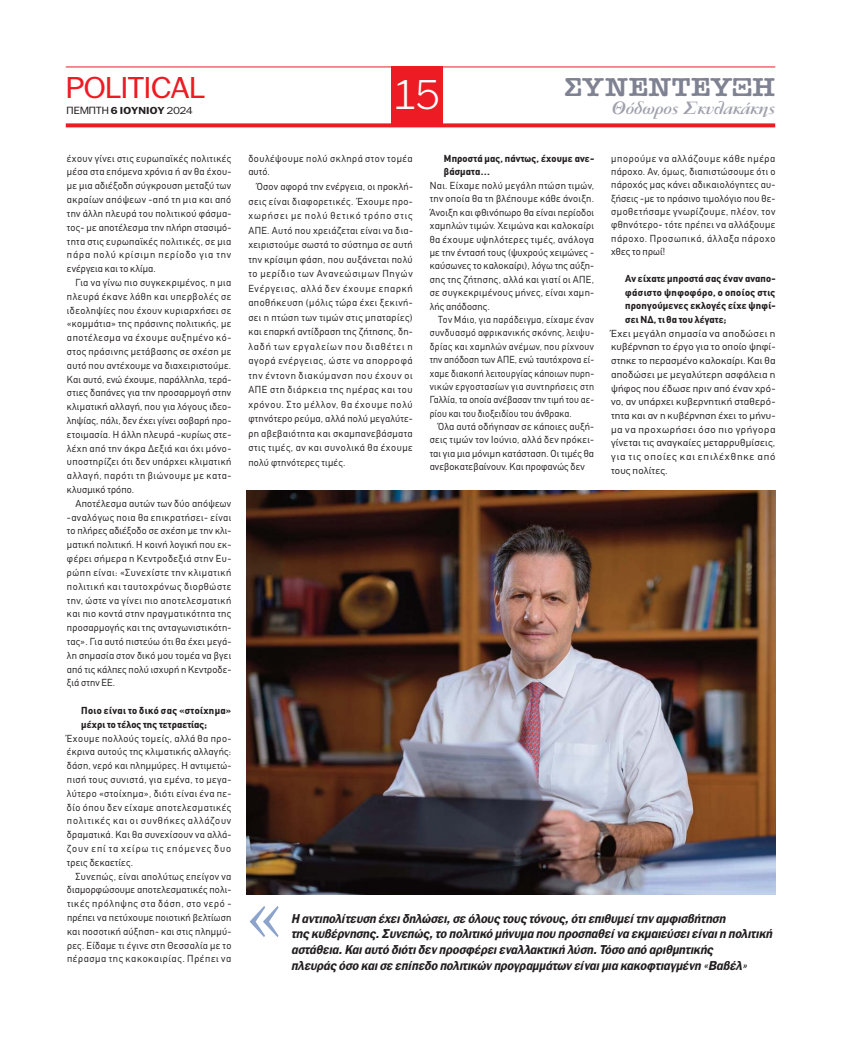
<style>
.page{position:relative;width:841px;height:1039px;background:#fff}
.page>*{position:absolute;margin:0;border:0;box-sizing:border-box;transform-origin:0 0}
.t1{font:78.9px "Katsoulidis";color:#8ca3cc;scale:.71 1}
.t2{font:300 40px "PF Franklin Gothic";color:#fff}
.t3{font:29px "PF Franklin Gothic";color:#ed1c24;scale:1.1 1}
.t4{font:26px "American Type ITC Hel Dm Bd";letter-spacing:.02em;color:#7f8292;scale:1.06 1}
.t5{font:italic 700 19.5px "PF Garamond Classic";color:#9fa0ac;scale:1.1 1}
.t6{font:italic 13px/15.6px "Ethnos Franklin Demi";color:#231f20;scale:.94 1}
.t7{font:10px/13.8px "CF Din";letter-spacing:.035em;color:#231f20;text-align:justify}
.t8{font:10px/13.7px "CF Din";letter-spacing:.035em;color:#231f20;text-align:justify;scale:1.06 1}
.t9{font:10px/13.4px "CF Din";letter-spacing:.035em;color:#231f20;text-align:justify;scale:.95 1}
.t10{font:700 10px/13.7px "CF Din";letter-spacing:.02em;color:#231f20}
.t11{font:10px/13.8px "CF Din";letter-spacing:.055em;color:#231f20}
.t12{font:700 9.7px "PF Franklin Gothic";letter-spacing:.01em;color:#231f20;scale:1.1 1}
.s1{font-weight:400;font-size:10px}
.s2{font-weight:400}
</style>
<div class="page">
<hr style="left:66px;top:66px;width:708px;height:1px;background:#ed1c24">
<svg style="left:66px;top:123px;width:708px;height:4px;background:#ee3239"></svg>
<div style="left:391px;top:66px;width:51px;height:61px;background:#ed1c24"></div>
<img style="left:247px;top:490px;width:527px;height:404px">
<h3 class="t3" style="left:67px;top:71px;width:127px">ΡOLITICAL</h3>
<h2 class="t2" style="left:393px;top:72px;width:48px">15</h2>
<p class="t12" style="left:67px;top:104px;width:116px"><span class="s1">ΠΕΜΠΤΗ</span> 6 IOYNIOY <span class="s2">2024</span></p>
<h3 class="t4" style="left:564px;top:73px;width:200px">ΣΥΝΕΝΤΕΥΞΗ</h3>
<h3 class="t5" style="left:611px;top:98px;width:150px">Θόδωρος Σκυλακάκης</h3>
<p class="t7" style="left:67px;top:152px;width:166px">έχουν γίνει στις ευρωπαϊκές πολιτικές μέσα στα επόμενα χρόνια ή αν θα έχου&shy;με μια αδιέξοδη σύγκρουση μεταξύ των ακραίων απόψεων -από τη μια και από την άλλη πλευρά του πολιτικού φάσμα&shy;τος- με αποτέλεσμα την πλήρη στασιμό&shy;τητα στις ευρωπαϊκές πολιτικές, σε μια πάρα πολύ κρίσιμη περίοδο για την ενέργεια και το κλίμα.</p>
<p class="t7" style="left:67px;top:277px;width:166px;text-indent:9px">Για να γίνω πιο συγκεκριμένος, η μια πλευρά έκανε λάθη και υπερβολές σε ιδεοληψίες που έχουν κυριαρχήσει σε «κομμάτια» της πράσινης πολιτικής, με αποτέλεσμα να έχουμε αυξημένο κό&shy;στος πράσινης μετάβασης σε σχέση με αυτό που αντέχουμε να διαχειριστούμε.<br>Και αυτό, ενώ έχουμε, παράλληλα, τερά&shy;στιες δαπάνες για την προσαρμογή στην κλιματική αλλαγή, που για λόγους ιδεο&shy;ληψίας, πάλι, δεν έχει γίνει σοβαρή προ&shy;ετοιμασία. Η άλλη πλευρά -κυρίως στε&shy;λέχη από την άκρα Δεξιά και όχι μόνο&shy;υποστηρίζει ότι δεν υπάρχει κλιματική αλλαγή, παρότι τη βιώνουμε με κατα&shy;κλυσμικό τρόπο.</p>
<p class="t7" style="left:67px;top:497px;width:166px;text-indent:9px">Αποτέλεσμα αυτών των δύο απόψεων -αναλόγως ποια θα επικρατήσει- είναι το πλήρες αδιέξοδο σε σχέση με την κλι&shy;ματική πολιτική. Η κοινή λογική που εκ&shy;φέρει σήμερα η Κεντροδεξιά στην Ευ&shy;ρώπη είναι: «Συνεχίστε την κλιματική πολιτική και ταυτοχρόνως διορθώστε την, ώστε να γίνει πιο αποτελεσματική και πιο κοντά στην πραγματικότητα της προσαρμογής και της ανταγωνιστικότη&shy;τας». Για αυτό πιστεύω ότι θα έχει μεγά&shy;λη σημασία στον δικό μου τομέα να βγει από τις κάλπες πολύ ισχυρή η Κεντροδε&shy;ξιά στην ΕΕ.</p>
<p class="t10" style="left:81px;top:704px;width:151px">Ποιο είναι το δικό σας «στοίχημα» μέχρι το τέλος της τετραετίας;</p>
<p class="t7" style="left:67px;top:732px;width:166px">Έχουμε πολλούς τομείς, αλλά θα προ&shy;έκρινα αυτούς της κλιματικής αλλαγής: δάση, νερό και πλημμύρες. Η αντιμετώ&shy;πισή τους συνιστά, για εμένα, το μεγα&shy;λύτερο «στοίχημα», διότι είναι ένα πε&shy;δίο όπου δεν είχαμε αποτελεσματικές πολιτικές και οι συνθήκες αλλάζουν δραματικά. Και θα συνεχίσουν να αλλά&shy;ζουν επί τα χείρω τις επόμενες δυο τρεις δεκαετίες.</p>
<p class="t7" style="left:67px;top:870px;width:166px;text-indent:8px">Συνεπώς, είναι απολύτως επείγον να διαμορφώσουμε αποτελεσματικές πολι&shy;τικές πρόληψης στα δάση, στο νερό - πρέπει να πετύχουμε ποιοτική βελτίωση και ποσοτική αύξηση- και στις πλημμύ&shy;ρες. Είδαμε τι έγινε στη Θεσσαλία με το πέρασμα της κακοκαιρίας. Πρέπει να</p>
<p class="t11" style="left:248px;top:152px;width:166px">δουλέψουμε πολύ σκληρά στον τομέα αυτό.</p>
<p class="t7" style="left:248px;top:180px;width:166px;line-height:14.5px;text-indent:9px">Όσον αφορά την ενέργεια, οι προκλή&shy;σεις είναι διαφορετικές. Έχουμε προ&shy;χωρήσει με πολύ θετικό τρόπο στις ΑΠΕ. Αυτό που χρειάζεται είναι να δια&shy;χειριστούμε σωστά το σύστημα σε αυτή την κρίσιμη φάση, που αυξάνεται πολύ το μερίδιο των Ανανεώσιμων Πηγών Ενέργειας, αλλά δεν έχουμε επαρκή αποθήκευση (μόλις τώρα έχει ξεκινή&shy;σει η πτώση των τιμών στις μπαταρίες) και επαρκή αντίδραση της ζήτησης, δη&shy;λαδή των εργαλείων που διαθέτει η αγορά ενέργειας, ώστε να απορροφά την έντονη διακύμανση που έχουν οι ΑΠΕ στη διάρκεια της ημέρας και του χρόνου. Στο μέλλον, θα έχουμε πολύ φτηνότερο ρεύμα, αλλά πολύ μεγαλύτε&shy;ρη αβεβαιότητα και σκαμπανεβάσματα στις τιμές, αν και συνολικά θα έχουμε πολύ φτηνότερες τιμές.</p>
<p class="t10" style="left:443px;top:152px;width:152px">Μπροστά μας, πάντως, έχουμε ανε&shy;βάσματα…</p>
<p class="t7" style="left:429px;top:180px;width:166px;line-height:13.4px">Ναι. Είχαμε πολύ μεγάλη πτώση τιμών, την οποία θα τη βλέπουμε κάθε άνοιξη.<br>Άνοιξη και φθινόπωρο θα είναι περίοδοι χαμηλών τιμών. Χειμώνα και καλοκαίρι θα έχουμε υψηλότερες τιμές, ανάλογα με την έντασή τους (ψυχρούς χειμώνες - καύσωνες το καλοκαίρι), λόγω της αύξη&shy;σης της ζήτησης, αλλά και γιατί οι ΑΠΕ, σε συγκεκριμένους μήνες, είναι χαμη&shy;λής απόδοσης.</p>
<p class="t9" style="left:429px;top:314px;width:174px;text-indent:9px">Τον Μάιο, για παράδειγμα, είχαμε έναν συνδυασμό αφρικανικής σκόνης, λειψυ&shy;δρίας και χαμηλών ανέμων, που ρίχνουν την απόδοση των ΑΠΕ, ενώ ταυτόχρονα εί&shy;χαμε διακοπή λειτουργίας κάποιων πυρη&shy;νικών εργοστασίων για συντηρήσεις στη Γαλλία, τα οποία ανέβασαν την τιμή του αε&shy;ρίου και του διοξειδίου του άνθρακα.</p>
<p class="t7" style="left:429px;top:421px;width:166px;line-height:13.3px;text-indent:9px">Όλα αυτά οδήγησαν σε κάποιες αυξή&shy;σεις τιμών τον Ιούνιο, αλλά δεν πρόκει&shy;ται για μια μόνιμη κατάσταση. Οι τιμές θα ανεβοκατεβαίνουν. Και προφανώς δεν</p>
<p class="t7" style="left:610px;top:153px;width:166px;line-height:13.3px">μπορούμε να αλλάζουμε κάθε ημέρα πάροχο. Αν, όμως, διαπιστώσουμε ότι ο πάροχός μας κάνει αδικαιολόγητες αυ&shy;ξήσεις -με το πράσινο τιμολόγιο που θε&shy;σμοθετήσαμε γνωρίζουμε, πλέον, τον φθηνότερο- τότε πρέπει να αλλάξουμε πάροχο. Προσωπικά, άλλαξα πάροχο χθες το πρωί!</p>
<p class="t10" style="left:625px;top:272px;width:152px;text-align:justify">Αν είχατε μπροστά σας έναν αναπο&shy;φάσιστο ψηφοφόρο, ο οποίος στις προηγούμενες εκλογές είχε ψηφί&shy;σει ΝΔ, τι θα του λέγατε;</p>
<p class="t8" style="left:610px;top:327px;width:157px">Έχει μεγάλη σημασία να αποδώσει η κυβέρνηση το έργο για το οποίο ψηφί&shy;στηκε το περασμένο καλοκαίρι. Και θα αποδώσει με μεγαλύτερη ασφάλεια η ψήφος που έδωσε πριν από έναν χρό&shy;νο, αν υπάρχει κυβερνητική σταθερό&shy;τητα και αν η κυβέρνηση έχει το μήνυ&shy;μα να προχωρήσει όσο πιο γρήγορα γίνεται τις αναγκαίες μεταρρυθμίσεις, για τις οποίες και επιλέχθηκε από τους πολίτες.</p>
<h1 class="t1" style="left:247px;top:866px;width:52px">«</h1>
<p class="t6" style="left:291px;top:910px;width:516px">Η αντιπολίτευση έχειδηλώσει,σε όλους τους τόνους,ότιεπιθυμείτην αμφισβήτηση<br>της κυβέρνησης.Συνεπώς,το πολιτικό μήνυμα που προσπαθείνα εκμαιεύσειείναιη πολιτική αστάθεια.Καιαυτό διότιδεν προσφέρειεναλλακτική λύση.Τόσο από αριθμητικής<br>πλευράς όσο καισε επίπεδο πολιτικών προγραμμάτων είναιμια κακοφτιαγμένη «Βαβέλ»</p>
</div>
